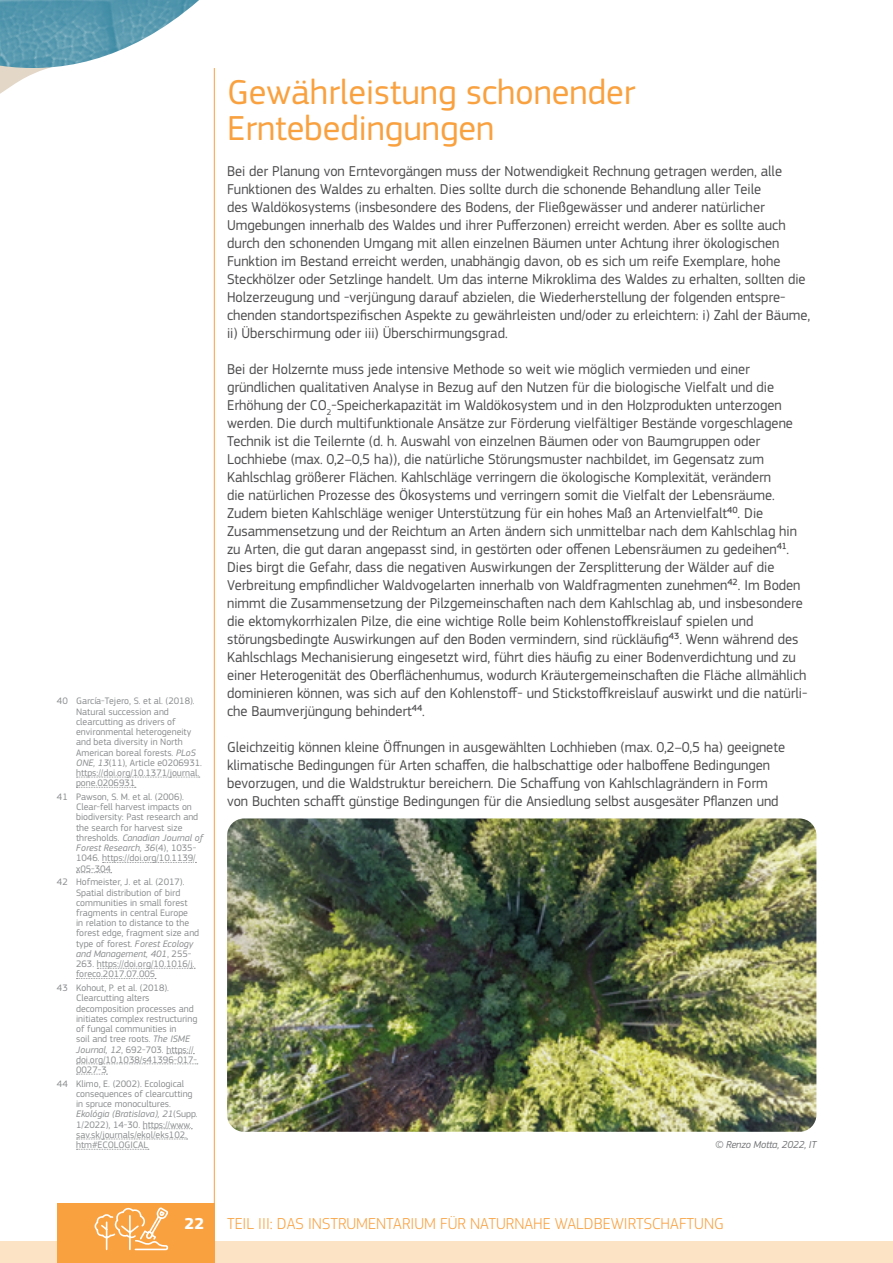
<style>
.page{position:relative;width:893px;height:1263px;background:#fff}
.page>*{position:absolute;margin:0;border:0;box-sizing:border-box;transform-origin:0 0}
.t1{font:36px/36px "EC Square Sans Pro";color:#f9a13f}
.t2{font:300 16.5px "EC Square Sans Pro";color:#f9a13f}
.t3{font:700 16.5px "EC Square Sans Pro";color:#fff}
.t4{font:14.85px/18px "EC Square Sans Pro";color:#4d4d4f}
.t5{font:italic 10.5px "EC Square Sans Pro";letter-spacing:-.02em;color:#77787b}
.t6{font:9.75px/10.2px "EC Square Sans Pro";color:#8a8c8e}
.s1{font-style:italic}
</style>
<div class="page">
<div style="left:0;top:1242px;width:893px;height:21px;background:#fde3c5"></div>
<div style="left:57px;top:1203px;width:157px;height:60px;background:#f9a13f"></div>
<svg style="left:94px;top:1207px;width:75px;height:44px"></svg>
<hr style="left:214px;top:68px;width:1px;height:1161px;background:#f9a13f">
<svg style="left:76px;top:777px;width:124px;height:1px"></svg>
<svg style="left:76px;top:787px;width:60px;height:1px"></svg>
<svg style="left:103px;top:862px;width:93px;height:1px"></svg>
<svg style="left:76px;top:872px;width:36px;height:1px"></svg>
<svg style="left:97px;top:968px;width:98px;height:1px"></svg>
<svg style="left:76px;top:978px;width:80px;height:1px"></svg>
<svg style="left:167px;top:1053px;width:27px;height:1px"></svg>
<svg style="left:76px;top:1063px;width:122px;height:1px"></svg>
<svg style="left:76px;top:1074px;width:31px;height:1px"></svg>
<svg style="left:143px;top:1128px;width:49px;height:1px"></svg>
<svg style="left:76px;top:1138px;width:112px;height:1px"></svg>
<svg style="left:76px;top:1149px;width:73px;height:1px"></svg>
<img style="left:227px;top:818px;width:589px;height:314px">
<svg style="left:0;top:74px;width:32px;height:20px"></svg>
<img style="left:0;top:0;width:199px;height:74px">
<p class="t6" style="left:76px;top:696px;width:127px;text-indent:-19px">40 García-Tejero, S. et al. (2018).<br>Natural succession and clearcutting as drivers of environmental heterogeneity and beta diversity in North<br>American boreal forests. <span class="s1">PLoS<br>ONE, 13</span>(11), Article e0206931. https://doi.org/10.1371/journal. pone.0206931</p>
<p class="t6" style="left:76px;top:792px;width:128px;text-indent:-19px">41 Pawson, S. M. et al. (2006).<br>Clear-fell harvest impacts on biodiversity: Past research and the search for harvest size thresholds. <span class="s1">Canadian Journal of<br>Forest Research, 36</span>(4), 1035-<br>1046. https://doi.org/10.1139/ x05-304</p>
<p class="t6" style="left:76px;top:877px;width:125px;text-indent:-19px">42 Hofmeister, J. et al. (2017).<br>Spatial distribution of bird communities in small forest fragments in central Europe<br>in relation to distance to the forest edge, fragment size and type of forest. <span class="s1">Forest Ecology and Management, 401</span>, 255-<br>263. https://doi.org/10.1016/j. foreco.2017.07.005</p>
<p class="t6" style="left:76px;top:983px;width:123px;text-indent:-19px">43 Kohout, P. et al. (2018).<br>Clearcutting alters decomposition processes and initiates complex restructuring of fungal communities in<br>soil and tree roots. <span class="s1">The ISME<br>Journal, 12</span>, 692-703. https:// doi.org/10.1038/s41396-017-<br>0027-3</p>
<p class="t6" style="left:76px;top:1078px;width:123px;text-indent:-19px">44 Klimo, E. (2002). Ecological consequences of clearcutting in spruce monocultures.<br><span class="s1">Ekológia (Bratislava), 21</span>(Supp.<br>1/2022), 14-30. https://www. sav.sk/journals/ekol/eks102. htm#ECOLOGICAL</p>
<h1 class="t1" style="left:227px;top:74px;width:410px">Gewährleistung schonender<br>Erntebedingungen</h1>
<p class="t4" style="left:227px;top:162px;width:585px">Bei der Planung von Erntevorgängen muss der Notwendigkeit Rechnung getragen werden, alle Funktionen des Waldes zu erhalten. Dies sollte durch die schonende Behandlung aller Teile<br>des Waldökosystems (insbesondere des Bodens, der Fließgewässer und anderer natürlicher Umgebungen innerhalb des Waldes und ihrer Pufferzonen) erreicht werden. Aber es sollte auch durch den schonenden Umgang mit allen einzelnen Bäumen unter Achtung ihrer ökologischen Funktion im Bestand erreicht werden, unabhängig davon, ob es sich um reife Exemplare, hohe Steckhölzer oder Setzlinge handelt. Um das interne Mikroklima des Waldes zu erhalten, sollten die Holzerzeugung und -verjüngung darauf abzielen, die Wiederherstellung der folgenden entspre&shy;chenden standortspezifischen Aspekte zu gewährleisten und/oder zu erleichtern: i) Zahl der Bäume, ii) Überschirmung oder iii) Überschirmungsgrad.</p>
<p class="t4" style="left:227px;top:360px;width:582px">Bei der Holzernte muss jede intensive Methode so weit wie möglich vermieden und einer gründlichen qualitativen Analyse in Bezug auf den Nutzen für die biologische Vielfalt und die Erhöhung der CO<sub>2</sub>-Speicherkapazität im Waldökosystem und in den Holzprodukten unterzogen werden. Die durch multifunktionale Ansätze zur Förderung vielfältiger Bestände vorgeschlagene Technik ist die Teilernte (d. h. Auswahl von einzelnen Bäumen oder von Baumgruppen oder Lochhiebe (max. 0,2–0,5 ha)), die natürliche Störungsmuster nachbildet, im Gegensatz zum Kahlschlag größerer Flächen. Kahlschläge verringern die ökologische Komplexität, verändern<br>die natürlichen Prozesse des Ökosystems und verringern somit die Vielfalt der Lebensräume.<br>Zudem bieten Kahlschläge weniger Unterstützung für ein hohes Maß an Artenvielfalt40. Die Zusammensetzung und der Reichtum an Arten ändern sich unmittelbar nach dem Kahlschlag hin zu Arten, die gut daran angepasst sind, in gestörten oder offenen Lebensräumen zu gedeihen41.<br>Dies birgt die Gefahr, dass die negativen Auswirkungen der Zersplitterung der Wälder auf die Verbreitung empfindlicher Waldvogelarten innerhalb von Waldfragmenten zunehmen42. Im Boden nimmt die Zusammensetzung der Pilzgemeinschaften nach dem Kahlschlag ab, und insbesondere die ektomykorrhizalen Pilze, die eine wichtige Rolle beim Kohlenstoffkreislauf spielen und störungsbedingte Auswirkungen auf den Boden vermindern, sind rückläufig43. Wenn während des Kahlschlags Mechanisierung eingesetzt wird, führt dies häufig zu einer Bodenverdichtung und zu einer Heterogenität des Oberflächenhumus, wodurch Kräutergemeinschaften die Fläche allmählich dominieren können, was sich auf den Kohlenstoff- und Stickstoffkreislauf auswirkt und die natürli&shy;che Baumverjüngung behindert44.</p>
<p class="t4" style="left:227px;top:738px;width:559px">Gleichzeitig können kleine Öffnungen in ausgewählten Lochhieben (max. 0,2–0,5 ha) geeignete klimatische Bedingungen für Arten schaffen, die halbschattige oder halboffene Bedingungen bevorzugen, und die Waldstruktur bereichern. Die Schaffung von Kahlschlagrändern in Form von Buchten schafft günstige Bedingungen für die Ansiedlung selbst ausgesäter Pflanzen und</p>
<p class="t5" style="left:715px;top:1138px;width:103px">© Renzo Motta, 2022, IT</p>
<p class="t3" style="left:185px;top:1213px;width:21px">22</p>
<p class="t2" style="left:227px;top:1214px;width:498px">TEIL III: DAS INSTRUMENTARIUM FÜR NATURNAHE WALDBEWIRTSCHAFTUNG</p>
</div>
